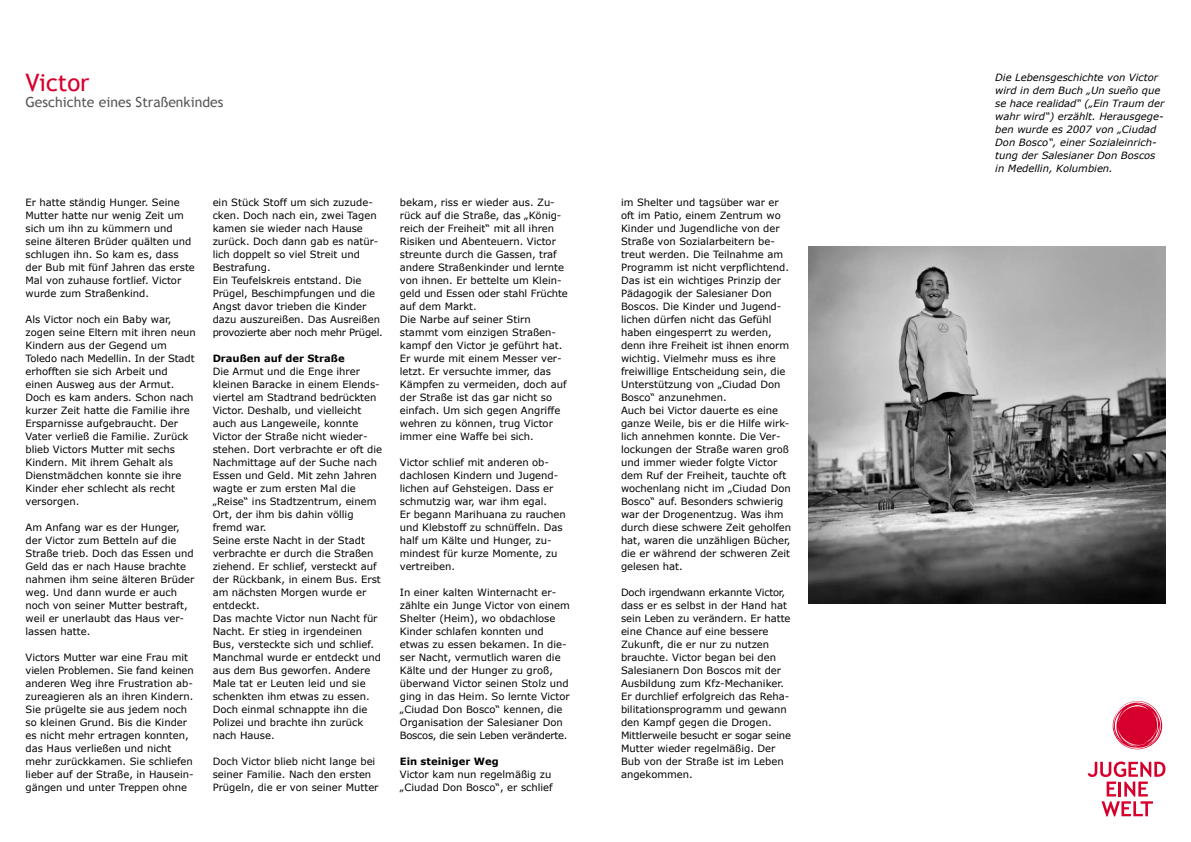
<style>
.page{position:relative;width:1191px;height:842px;background:#fff}
.page>*{position:absolute;margin:0;border:0;box-sizing:border-box;transform-origin:0 0}
.t1{font:24px "Trebuchet MS";color:#d6002d}
.t2{font:14px "Trebuchet MS";color:#58585a}
.t3{font:10px/13px "Verdana";color:#000}
.t4{font:italic 10px/13px "Verdana";color:#000}
.t5{font:700 10px "Verdana";color:#000}
</style>
<div class="page">
<svg style="left:1087px;top:761px;width:78px;height:55px"></svg>
<svg style="left:1112px;top:701px;width:50px;height:48px"></svg>
<img style="left:808px;top:247px;width:357px;height:357px">
<h1 class="t1" style="left:26px;top:69px;width:66px">Victor</h1>
<h2 class="t2" style="left:26px;top:94px;width:199px">Geschichte eines Straßenkindes</h2>
<p class="t3" style="left:26px;top:196px;width:171px">Er hatte ständig Hunger. Seine<br>Mutter hatte nur wenig Zeit um sich um ihn zu kümmern und seine älteren Brüder quälten und schlugen ihn. So kam es, dass der Bub mit fünf Jahren das erste<br>Mal von zuhause fortlief. Victor wurde zum Straßenkind.</p>
<p class="t3" style="left:26px;top:313px;width:172px">Als Victor noch ein Baby war, zogen seine Eltern mit ihren neun<br>Kindern aus der Gegend um<br>Toledo nach Medellin. In der Stadt erhofften sie sich Arbeit und einen Ausweg aus der Armut.<br>Doch es kam anders. Schon nach kurzer Zeit hatte die Familie ihre<br>Ersparnisse aufgebraucht. Der<br>Vater verließ die Familie. Zurück blieb Victors Mutter mit sechs<br>Kindern. Mit ihrem Gehalt als<br>Dienstmädchen konnte sie ihre<br>Kinder eher schlecht als recht versorgen.</p>
<p class="t3" style="left:26px;top:521px;width:170px">Am Anfang war es der Hunger, der Victor zum Betteln auf die<br>Straße trieb. Doch das Essen und<br>Geld das er nach Hause brachte nahmen ihm seine älteren Brüder weg. Und dann wurde er auch noch von seiner Mutter bestraft, weil er unerlaubt das Haus ver&shy;lassen hatte.</p>
<p class="t3" style="left:26px;top:651px;width:170px">Victors Mutter war eine Frau mit vielen Problemen. Sie fand keinen anderen Weg ihre Frustration ab&shy;zureagieren als an ihren Kindern.<br>Sie prügelte sie aus jedem noch so kleinen Grund. Bis die Kinder es nicht mehr ertragen konnten, das Haus verließen und nicht mehr zurückkamen. Sie schliefen lieber auf der Straße, in Hausein&shy;gängen und unter Treppen ohne</p>
<p class="t3" style="left:213px;top:196px;width:172px">ein Stück Stoff um sich zuzude&shy;cken. Doch nach ein, zwei Tagen kamen sie wieder nach Hause zurück. Doch dann gab es natür&shy;lich doppelt so viel Streit und<br>Bestrafung.<br>Ein Teufelskreis entstand. Die<br>Prügel, Beschimpfungen und die<br>Angst davor trieben die Kinder dazu auszureißen. Das Ausreißen provozierte aber noch mehr Prügel.</p>
<p class="t5" style="left:213px;top:352px;width:133px">Draußen auf der Straße</p>
<p class="t3" style="left:213px;top:365px;width:171px">Die Armut und die Enge ihrer kleinen Baracke in einem Elends&shy;viertel am Stadtrand bedrückten<br>Victor. Deshalb, und vielleicht auch aus Langeweile, konnte<br>Victor der Straße nicht wieder&shy;stehen. Dort verbrachte er oft die<br>Nachmittage auf der Suche nach<br>Essen und Geld. Mit zehn Jahren wagte er zum ersten Mal die „Reise“ ins Stadtzentrum, einem<br>Ort, der ihm bis dahin völlig fremd war.<br>Seine erste Nacht in der Stadt verbrachte er durch die Straßen ziehend. Er schlief, versteckt auf der Rückbank, in einem Bus. Erst am nächsten Morgen wurde er entdeckt.<br>Das machte Victor nun Nacht für<br>Nacht. Er stieg in irgendeinen<br>Bus, versteckte sich und schlief.<br>Manchmal wurde er entdeckt und aus dem Bus geworfen. Andere<br>Male tat er Leuten leid und sie schenkten ihm etwas zu essen.<br>Doch einmal schnappte ihn die<br>Polizei und brachte ihn zurück nach Hause.</p>
<p class="t3" style="left:213px;top:755px;width:167px">Doch Victor blieb nicht lange bei seiner Familie. Nach den ersten<br>Prügeln, die er von seiner Mutter</p>
<p class="t3" style="left:400px;top:196px;width:170px">bekam, riss er wieder aus. Zu&shy;rück auf die Straße, das „König&shy;reich der Freiheit“ mit all ihren<br>Risiken und Abenteuern. Victor streunte durch die Gassen, traf andere Straßenkinder und lernte von ihnen. Er bettelte um Klein&shy;geld und Essen oder stahl Früchte auf dem Markt.<br>Die Narbe auf seiner Stirn stammt vom einzigen Straßen&shy;kampf den Victor je geführt hat.<br>Er wurde mit einem Messer ver&shy;letzt. Er versuchte immer, das<br>Kämpfen zu vermeiden, doch auf der Straße ist das gar nicht so einfach. Um sich gegen Angriffe wehren zu können, trug Victor immer eine Waffe bei sich.</p>
<p class="t3" style="left:400px;top:456px;width:168px">Victor schlief mit anderen ob&shy;dachlosen Kindern und Jugend&shy;lichen auf Gehsteigen. Dass er schmutzig war, war ihm egal.<br>Er begann Marihuana zu rauchen und Klebstoff zu schnüffeln. Das half um Kälte und Hunger, zu&shy;mindest für kurze Momente, zu vertreiben.</p>
<p class="t3" style="left:400px;top:586px;width:172px">In einer kalten Winternacht er&shy;zählte ein Junge Victor von einem<br>Shelter (Heim), wo obdachlose<br>Kinder schlafen konnten und etwas zu essen bekamen. In die&shy;ser Nacht, vermutlich waren die<br>Kälte und der Hunger zu groß, überwand Victor seinen Stolz und ging in das Heim. So lernte Victor „Ciudad Don Bosco“ kennen, die<br>Organisation der Salesianer Don<br>Boscos, die sein Leben veränderte.</p>
<p class="t5" style="left:400px;top:755px;width:100px">Ein steiniger Weg</p>
<p class="t3" style="left:400px;top:768px;width:154px">Victor kam nun regelmäßig zu „Ciudad Don Bosco“, er schlief</p>
<p class="t3" style="left:621px;top:196px;width:172px">im Shelter und tagsüber war er oft im Patio, einem Zentrum wo<br>Kinder und Jugendliche von der<br>Straße von Sozialarbeitern be&shy;treut werden. Die Teilnahme am<br>Programm ist nicht verpflichtend.<br>Das ist ein wichtiges Prinzip der<br>Pädagogik der Salesianer Don<br>Boscos. Die Kinder und Jugend&shy;lichen dürfen nicht das Gefühl haben eingesperrt zu werden, denn ihre Freiheit ist ihnen enorm wichtig. Vielmehr muss es ihre freiwillige Entscheidung sein, die<br>Unterstützung von „Ciudad Don<br>Bosco“ anzunehmen.<br>Auch bei Victor dauerte es eine ganze Weile, bis er die Hilfe wirk&shy;lich annehmen konnte. Die Ver&shy;lockungen der Straße waren groß und immer wieder folgte Victor dem Ruf der Freiheit, tauchte oft wochenlang nicht im „Ciudad Don<br>Bosco“ auf. Besonders schwierig war der Drogenentzug. Was ihm durch diese schwere Zeit geholfen hat, waren die unzähligen Bücher, die er während der schweren Zeit gelesen hat.</p>
<p class="t3" style="left:621px;top:586px;width:172px">Doch irgendwann erkannte Victor, dass er es selbst in der Hand hat sein Leben zu verändern. Er hatte eine Chance auf eine bessere<br>Zukunft, die er nur zu nutzen brauchte. Victor began bei den<br>Salesianern Don Boscos mit der<br>Ausbildung zum Kfz-Mechaniker.<br>Er durchlief erfolgreich das Reha&shy;bilitationsprogramm und gewann den Kampf gegen die Drogen.<br>Mittlerweile besucht er sogar seine<br>Mutter wieder regelmäßig. Der<br>Bub von der Straße ist im Leben angekommen.</p>
<p class="t4" style="left:995px;top:71px;width:170px">Die Lebensgeschichte von Victor wird in dem Buch „Un sueño que se hace realidad“ („Ein Traum der wahr wird“) erzählt. Herausgege&shy;ben wurde es 2007 von „Ciudad<br>Don Bosco“, einer Sozialeinrich&shy;tung der Salesianer Don Boscos in Medellin, Kolumbien.</p>
</div>
